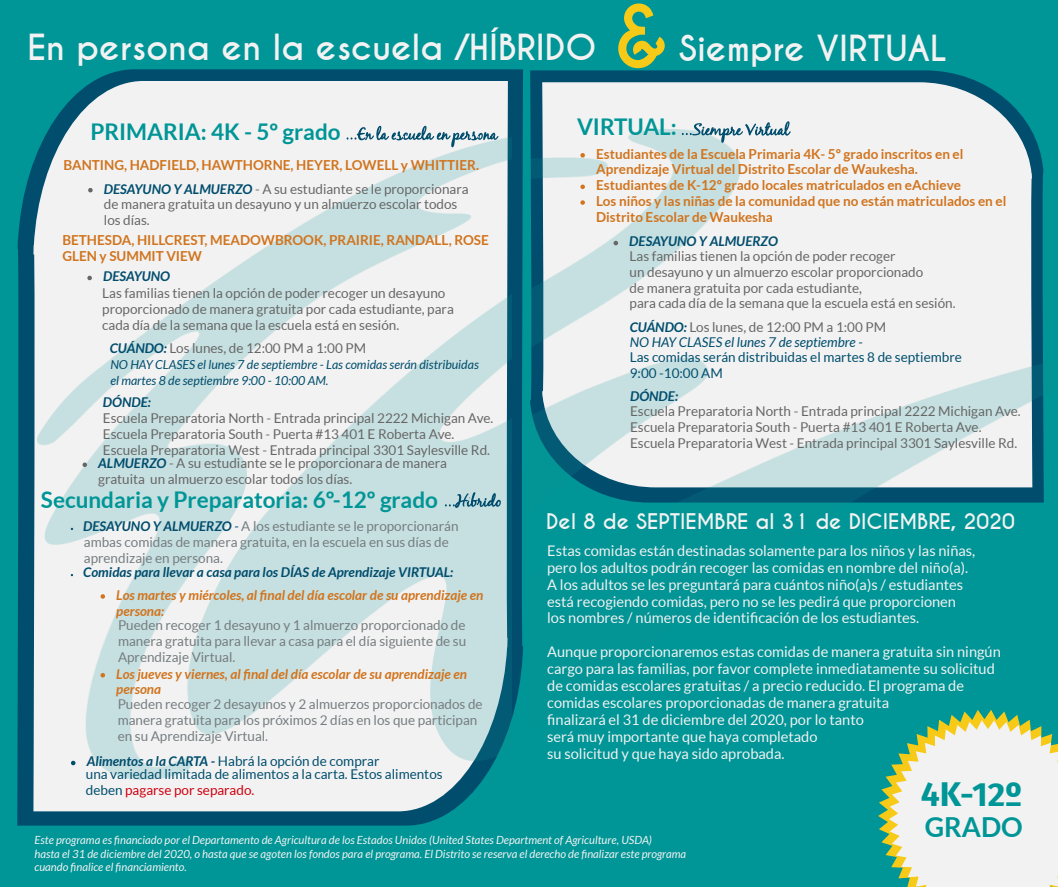
<style>
.page{position:relative;width:1058px;height:887px;background:#fff}
.page>*{position:absolute;margin:0;border:0;box-sizing:border-box;transform-origin:0 0}
.t1{font:700 81px "Caviar Dreams";color:#f7ca18}
.t2{font:700 33.75px "Caviar Dreams";color:#f2f2f2}
.t3{font:700 33.75px "Fira Sans";color:#009596}
.t4{font:700 27px "Lato";color:#009596}
.t5{font:700 22.5px "Lato";color:#009596}
.t6{font:700 20.25px "Caviar Dreams";color:#f2f2f2}
.t7{font:14.7px/16.8px "Lato";color:#f2f2f2}
.t8{font:13.5px/15.8px "Lato";color:#666}
.t9{font:13.5px/15.8px "Lato";color:#757d80}
.t10{font:700 13.5px/15.8px "Lato";color:#d1741e}
.t11{font:13.5px/15.8px "Lato";color:#004d6d}
.t12{font:italic 700 13.5px/15.8px "Lato";color:#d1741e}
.t13{font:italic 700 13.5px "Lato";color:#004d6d}
.t14{font:italic 13.5px/14.7px "Lato";color:#004d6d}
.t15{font:13.5px "Lato";color:#cf000f}
.t16{font:italic 12.3px/15.8px "Lato";color:#004d6d}
.t17{font:italic 11.25px/13.5px "Lato";color:#f2f2f2}
.s1{font-weight:700;font-style:italic;color:#004d6d}
.s2{font-weight:700}
.s3{font-style:normal;color:#666}
.s4{font-style:italic;color:#004d6d}
.s5{font-weight:700;font-style:italic}
.s6{color:#004d6d}
</style>
<div class="page">
<div style="left:0;top:0;width:1058px;height:886px;background:#009596"></div>
<svg style="left:17px;top:69px;width:506px;height:756px;fill:#004d6d"></svg>
<svg style="left:33px;top:81px;width:475px;height:730px;fill:#f2f2f2"></svg>
<svg style="left:530px;top:70px;width:448px;height:60px;fill:#004d6d"></svg>
<svg style="left:542px;top:82px;width:489px;height:48px;fill:#f2f2f2"></svg>
<img style="left:37px;top:101px;width:474px;height:678px">
<img style="left:530px;top:130px;width:514px;height:373px">
<svg style="left:878px;top:710px;width:180px;height:176px"></svg>
<svg style="left:88px;top:188px;width:5px;height:4px"></svg>
<svg style="left:87px;top:276px;width:5px;height:4px"></svg>
<svg style="left:101px;top:594px;width:4px;height:4px"></svg>
<svg style="left:101px;top:673px;width:4px;height:4px"></svg>
<svg style="left:580px;top:153px;width:5px;height:5px"></svg>
<svg style="left:580px;top:184px;width:5px;height:5px"></svg>
<svg style="left:580px;top:200px;width:5px;height:5px"></svg>
<svg style="left:613px;top:241px;width:5px;height:4px"></svg>
<svg style="left:347px;top:126px;width:151px;height:21px"></svg>
<svg style="left:445px;top:492px;width:56px;height:16px"></svg>
<svg style="left:682px;top:121px;width:108px;height:22px"></svg>
<svg style="left:71px;top:760px;width:4px;height:5px"></svg>
<svg style="left:83px;top:462px;width:4px;height:5px"></svg>
<h1 class="t1" style="left:615px;top:-12px;width:54px">&amp;</h1>
<h2 class="t2" style="left:27px;top:27px;width:570px">En persona en la escuela /HÍBRIDO</h2>
<h2 class="t2" style="left:679px;top:28px;width:269px">Siempre VIRTUAL</h2>
<h3 class="t5" style="left:90px;top:118px;width:252px">PRIMARIA: 4K - 5º grado</h3>
<p class="t10" style="left:63px;top:157px;width:417px">BANTING, HADFIELD, HAWTHORNE, HEYER, LOWELL y WHITTIER.</p>
<p class="t8" style="left:104px;top:181px;width:366px"><span class="s1">DESAYUNO Y ALMUERZO</span> - A su estudiante se le proporcionara de manera gratuita un desayuno y un almuerzo escolar todos los días.</p>
<p class="t10" style="left:62px;top:232px;width:428px">BETHESDA, HILLCREST, MEADOWBROOK, PRAIRIE, RANDALL, ROSE<br>GLEN y SUMMIT VIEW</p>
<p class="t8" style="left:102px;top:285px;width:353px">Las familias tienen la opción de poder recoger un desayuno proporcionado de manera gratuita por cada estudiante, para cada día de la semana que la escuela está en sesión.</p>
<p class="t8" style="left:110px;top:341px;width:258px"><span class="s1">CUÁNDO:</span> Los lunes, de 12:00 PM a 1:00 PM</p>
<p class="t16" style="left:110px;top:357px;width:370px">NO HAY CLASES el lunes 7 de septiembre - Las comidas serán distribuidas el martes 8 de septiembre 9:00 - 10:00 AM.</p>
<p class="t13" style="left:103px;top:269px;width:68px">DESAYUNO</p>
<p class="t13" style="left:103px;top:395px;width:49px">DÓNDE:</p>
<p class="t8" style="left:103px;top:410px;width:392px">Escuela Preparatoria North - Entrada principal 2222 Michigan Ave.<br>Escuela Preparatoria South - Puerta #13 401 E Roberta Ave.<br>Escuela Preparatoria West - Entrada principal 3301 Saylesville Rd.</p>
<p class="t8" style="left:98px;top:455px;width:350px"><span class="s1">ALMUERZO</span> - A su estudiante se le proporcionara de manera gratuita un almuerzo escolar todos los días.</p>
<h3 class="t5" style="left:577px;top:114px;width:101px">VIRTUAL:</h3>
<p class="t10" style="left:596px;top:146px;width:412px">Estudiantes de la Escuela Primaria 4K- 5º grado inscritos en el Aprendizaje Virtual del Distrito Escolar de Waukesha.<br>Estudiantes de K-12º grado locales matriculados en eAchieve<br>Los niños y las niñas de la comunidad que no están matriculados en el Distrito Escolar de Waukesha</p>
<p class="t13" style="left:629px;top:234px;width:150px">DESAYUNO Y ALMUERZO</p>
<p class="t8" style="left:629px;top:248px;width:327px">Las familias tienen la opción de poder recoger<br>un desayuno y un almuerzo escolar proporcionado<br>de manera gratuita por cada estudiante,<br>para cada día de la semana que la escuela está en sesión.</p>
<p class="t14" style="left:630px;top:320px;width:258px"><span class="s2">CUÁNDO:</span> <span class="s3">Los lunes, de 12:00 PM a 1:00 PM<br></span>NO HAY CLASES el lunes 7 de septiembre -</p>
<p class="t11" style="left:630px;top:350px;width:333px">Las comidas serán distribuidas el martes 8 de septiembre<br>9:00 -10:00 AM</p>
<p class="t13" style="left:630px;top:388px;width:49px">DÓNDE:</p>
<p class="t8" style="left:630px;top:404px;width:392px">Escuela Preparatoria North - Entrada principal 2222 Michigan Ave.<br>Escuela Preparatoria South - Puerta #13 401 E Roberta Ave.<br>Escuela Preparatoria West - Entrada principal 3301 Saylesville Rd.</p>
<h3 class="t5" style="left:41px;top:486px;width:398px">Secundaria y Preparatoria: 6º-12º grado</h3>
<p class="t9" style="left:83px;top:518px;width:377px"><span class="s1">DESAYUNO Y ALMUERZO</span> <span class="s4">-</span> A los estudiante se le proporcionarán</p>
<h3 class="t6" style="left:546px;top:509px;width:470px">Del 8 de SEPTIEMBRE al 31 de DICIEMBRE, 2020</h3>
<p class="t13" style="left:83px;top:564px;width:371px">Comidas para llevar a casa para los DÍAS de Aprendizaje VIRTUAL:</p>
<p class="t12" style="left:116px;top:587px;width:369px">Los martes y miércoles, al final del día escolar de su aprendizaje en persona:</p>
<p class="t9" style="left:84px;top:534px;width:366px">ambas comidas de manera gratuita, en la escuela en sus días de aprendizaje en persona.</p>
<p class="t7" style="left:547px;top:542px;width:429px">Estas comidas están destinadas solamente para los niños y las niñas, pero los adultos podrán recoger las comidas en nombre del niño(a).<br>A los adultos se les preguntará para cuántos niño(a)s / estudiantes está recogiendo comidas, pero no se les pedirá que proporcionen los nombres / números de identificación de los estudiantes.</p>
<p class="t7" style="left:547px;top:643px;width:455px">Aunque proporcionaremos estas comidas de manera gratuita sin ningún cargo para las familias, por favor complete inmediatamente su solicitud de comidas escolares gratuitas / a precio reducido. El programa de comidas escolares proporcionadas de manera gratuita<br>finalizará el 31 de diciembre del 2020, por lo tanto<br>será muy importante que haya completado<br>su solicitud y que haya sido aprobada.</p>
<p class="t9" style="left:118px;top:617px;width:350px;text-align:justify">Pueden recoger 1 desayuno y 1 almuerzo proporcionado de manera gratuita para llevar a casa para el día siguiente de su Aprendizaje Virtual.</p>
<p class="t9" style="left:118px;top:696px;width:366px">Pueden recoger 2 desayunos y 2 almuerzos proporcionados de manera gratuita para los próximos 2 días en los que participan en su Aprendizaje Virtual.</p>
<p class="t12" style="left:116px;top:666px;width:352px">Los jueves y viernes, al final del día escolar de su aprendizaje en persona</p>
<p class="t11" style="left:86px;top:755px;width:358px;line-height:12.3px"><span class="s5">Alimentos a la CARTA -</span> Habrá la opción de comprar<br>una variedad limitada de alimentos a la carta. Estos alimentos</p>
<p class="t15" style="left:86px;top:782px;width:170px"><span class="s6">deben</span> pagarse por separado.</p>
<h2 class="t3" style="left:920px;top:765px;width:103px">4K-12º</h2>
<p class="t17" style="left:34px;top:833px;width:653px">Este programa es financiado por el Departamento de Agricultura de los Estados Unidos (United States Department of Agriculture, USDA)<br>hasta el 31 de diciembre del 2020, o hasta que se agoten los fondos para el programa. El Distrito se reserva el derecho de finalizar este programa cuando finalice el financiamiento.</p>
<h3 class="t4" style="left:924px;top:812px;width:100px">GRADO</h3>
</div>
